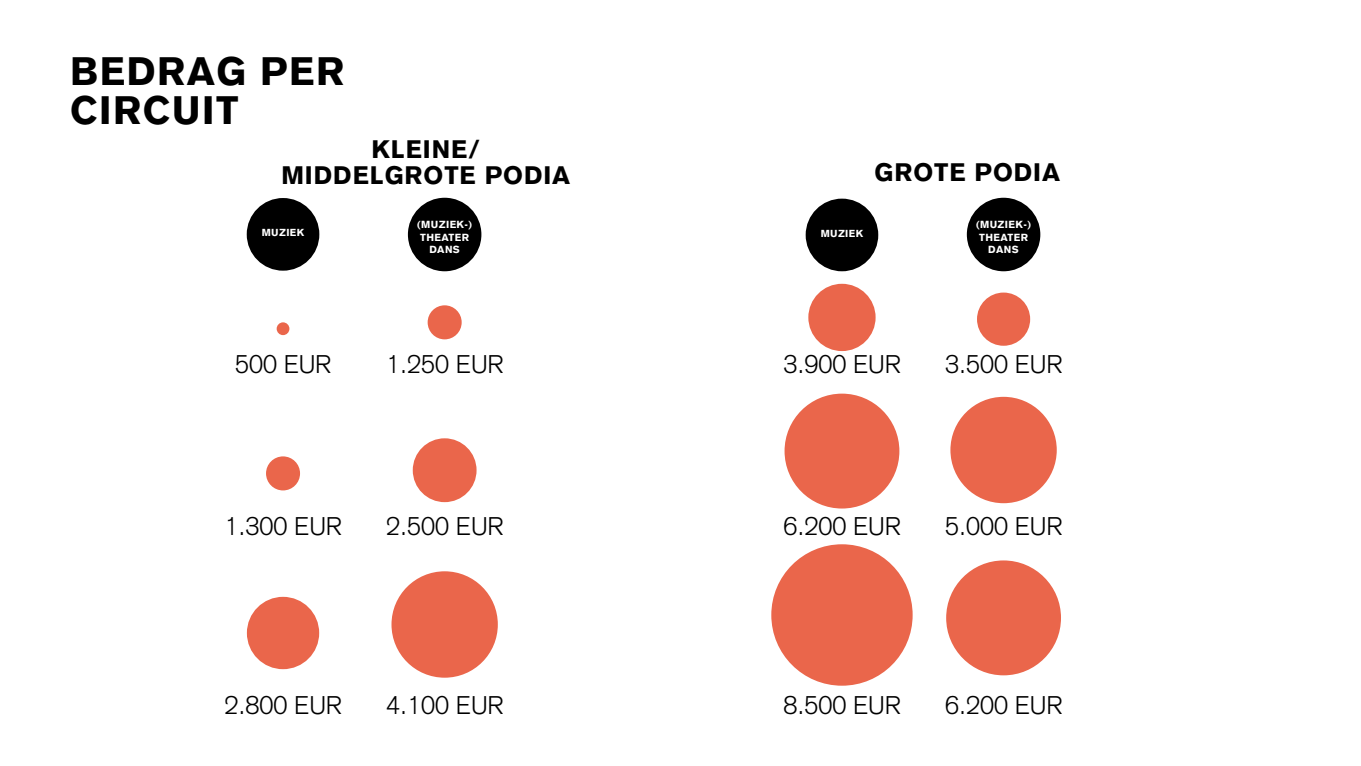
<style>
.page{position:relative;width:1361px;height:766px;background:#fff}
.page>*{position:absolute;margin:0;border:0;box-sizing:border-box;transform-origin:0 0}
.t1{font:900 39px/39px "Akzidenz Grotesk";letter-spacing:.04em;color:#000}
.t2{font:300 25.2px "Akzidenz Grotesk";color:#000}
.t3{font:900 24.9px/26.2px "Akzidenz Grotesk";letter-spacing:.04em;color:#000}
.t4{font:900 10.2px/12.1px "Akzidenz Grotesk";letter-spacing:.04em;color:#fff;text-align:center}
.t5{font:900 10.05px "Akzidenz Grotesk";color:#fff}
</style>
<div class="page">
<div style="left:277px;top:322px;width:12px;height:13px;background:#ea664b;border-radius:50%"></div>
<div style="left:428px;top:305px;width:34px;height:34px;background:#ea664b;border-radius:50%"></div>
<div style="left:413px;top:438px;width:63px;height:64px;background:#ea664b;border-radius:50%"></div>
<div style="left:247px;top:596px;width:72px;height:73px;background:#ea664b;border-radius:50%"></div>
<div style="left:391px;top:571px;width:107px;height:106px;background:#ea664b;border-radius:50%"></div>
<div style="left:247px;top:198px;width:72px;height:72px;background:#000;border-radius:50%"></div>
<div style="left:408px;top:198px;width:73px;height:73px;background:#000;border-radius:50%"></div>
<div style="left:266px;top:456px;width:34px;height:34px;background:#ea664b;border-radius:50%"></div>
<div style="left:808px;top:284px;width:67px;height:67px;background:#ea664b;border-radius:50%"></div>
<div style="left:977px;top:292px;width:53px;height:53px;background:#ea664b;border-radius:50%"></div>
<div style="left:784px;top:393px;width:115px;height:115px;background:#ea664b;border-radius:50%"></div>
<div style="left:950px;top:396px;width:106px;height:107px;background:#ea664b;border-radius:50%"></div>
<div style="left:771px;top:544px;width:141px;height:141px;background:#ea664b;border-radius:50%"></div>
<div style="left:946px;top:560px;width:115px;height:115px;background:#ea664b;border-radius:50%"></div>
<div style="left:805px;top:198px;width:73px;height:73px;background:#000;border-radius:50%"></div>
<div style="left:967px;top:198px;width:73px;height:73px;background:#000;border-radius:50%"></div>
<h1 class="t1" style="left:70px;top:51px;width:276px">BEDRAG PER<br>CIRCUIT</h1>
<p class="t3" style="left:281px;top:136px;width:259px;text-indent:90px">KLEINE/<br>MIDDELGROTE PODIA</p>
<p class="t3" style="left:874px;top:159px;width:187px">GROTE PODIA</p>
<p class="t5" style="left:262px;top:226px;width:32px">MUZIEK</p>
<p class="t4" style="left:417px;top:218px;width:36px">(MUZIEK</p>
<p class="t4" style="left:464px;top:218px;width:9px">-)</p>
<p class="t4" style="left:420px;top:231px;width:23px">THEATER<br>DANS</p>
<p class="t5" style="left:821px;top:227px;width:32px">MUZIEK</p>
<p class="t4" style="left:976px;top:218px;width:36px">(MUZIEK</p>
<p class="t4" style="left:1023px;top:218px;width:9px">-)</p>
<p class="t4" style="left:979px;top:231px;width:23px">THEATER<br>DANS</p>
<p class="t2" style="left:235px;top:349px;width:96px">500 EUR</p>
<p class="t2" style="left:386px;top:349px;width:117px">1.250 EUR</p>
<p class="t2" style="left:783px;top:349px;width:117px">3.900 EUR</p>
<p class="t2" style="left:945px;top:349px;width:117px">3.500 EUR</p>
<p class="t2" style="left:225px;top:511px;width:117px">1.300 EUR</p>
<p class="t2" style="left:386px;top:511px;width:117px">2.500 EUR</p>
<p class="t2" style="left:783px;top:511px;width:117px">6.200 EUR</p>
<p class="t2" style="left:945px;top:511px;width:117px">5.000 EUR</p>
<p class="t2" style="left:225px;top:690px;width:117px">2.800 EUR</p>
<p class="t2" style="left:386px;top:690px;width:117px">4.100 EUR</p>
<p class="t2" style="left:783px;top:690px;width:117px">8.500 EUR</p>
<p class="t2" style="left:945px;top:690px;width:117px">6.200 EUR</p>
</div>
